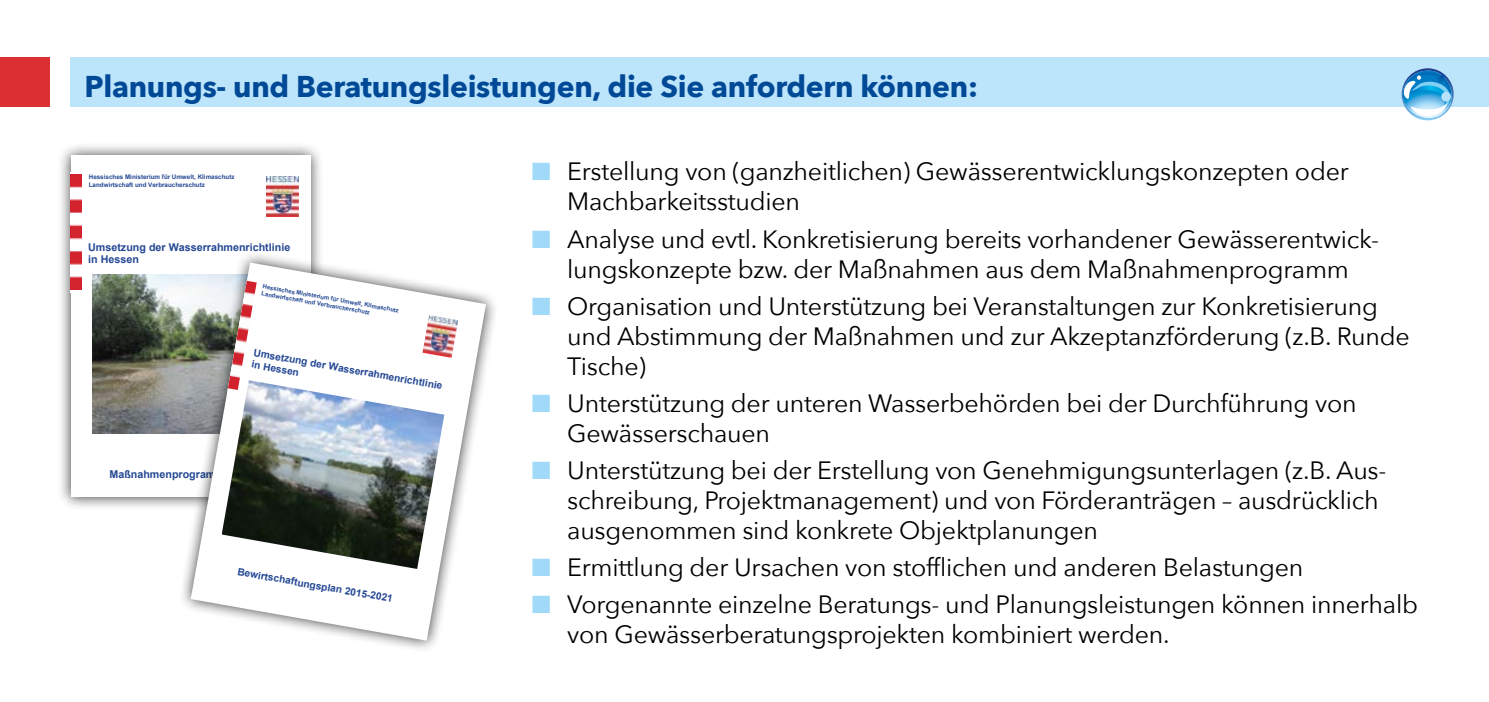
<style>
.page{position:relative;width:1489px;height:702px;background:#fff}
.page>*{position:absolute;margin:0;border:0;box-sizing:border-box;transform-origin:0 0}
.t1{font:700 30px "Avenir Next";letter-spacing:-.01em;color:#004996}
.t2{font:25px/30px "Avenir Next";letter-spacing:-.01em;color:#000}
.t3{font:700 10.75px/12.2px "Arial";color:#244894}
.t4{font:700 10.25px/11.8px "Arial";color:#244894}
.t5{font:700 6.25px/7.5px "Arial";color:#244894}
.t6{font:700 6px/7px "Arial";color:#244894}
.s1{color:#a1daf8}
</style>
<div class="page">
<div style="left:58px;top:141px;width:266px;height:370px;background:#000;opacity:.75"></div>
<div style="left:71px;top:155px;width:239px;height:342px;background:#fff"></div>
<img style="left:71px;top:174px;width:11px;height:115px">
<svg style="left:266px;top:176px;width:33px;height:41px"></svg>
<img style="left:267px;top:176px;width:31px;height:40px">
<img style="left:92px;top:274px;width:86px;height:159px">
<div style="left:178px;top:250px;width:320px;height:403px;background:#000;opacity:.75"></div>
<svg style="left:191px;top:262px;width:295px;height:378px"></svg>
<svg style="left:227px;top:279px;width:234px;height:129px"></svg>
<svg style="left:216px;top:560px;width:198px;height:49px"></svg>
<svg style="left:218px;top:378px;width:239px;height:194px"></svg>
<img style="left:222px;top:380px;width:222px;height:189px">
<div style="left:0;top:57px;width:50px;height:49px;background:#dc2f34"></div>
<div style="left:70px;top:57px;width:1418px;height:49px;background:#bce4fa"></div>
<svg style="left:1401px;top:68px;width:57px;height:53px"></svg>
<h1 class="t1" style="left:84px;top:60px;width:895px">Planungs- und Beratungsleistungen, die Sie anfordern können:</h1>
<p class="t5" style="left:89px;top:173px;width:147px">Hessisches Ministerium für Umwelt, Klimaschutz<br>Landwirtschaft und Verbraucherschutz</p>
<p class="t3" style="left:88px;top:241px;width:204px">Umsetzung der Wasserrahmenrichtlinie in Hessen</p>
<p class="t6" style="left:263px;top:283px;width:140px;rotate:10deg">Hessisches Ministerium für Umwelt, Klimaschutz<br>Landwirtschaft und Verbraucherschutz</p>
<p class="t4" style="left:255px;top:347px;width:193px;rotate:10deg">Umsetzung der Wasserrahmenrichtlinie in Hessen</p>
<p class="t3" style="left:109px;top:468px;width:171px">Maßnahmenprogramm 2015-2021</p>
<p class="t4" style="left:238px;top:566px;width:159px;rotate:10deg">Bewirtschaftungsplan 2015-2021</p>
<p class="t2" style="left:567px;top:156px;width:783px;text-indent:-35px"><span class="s1">■</span> Erstellung von (ganzheitlichen) Gewässerentwicklungskonzepten oder<br>Machbarkeitsstudien</p>
<p class="t2" style="left:531px;top:223px;width:848px;text-align:center"><span class="s1">■</span> Analyse und evtl. Konkretisierung bereits vorhandener Gewässerentwick&shy;lungskonzepte bzw. der Maßnahmen aus dem Maßnahmenprogramm</p>
<p class="t2" style="left:567px;top:290px;width:844px;text-indent:-35px"><span class="s1">■</span> Organisation und Unterstützung bei Veranstaltungen zur Konkretisierung und Abstimmung der Maßnahmen und zur Akzeptanzförderung (z.B. Runde<br>Tische)</p>
<p class="t2" style="left:567px;top:387px;width:790px;text-indent:-35px"><span class="s1">■</span> Unterstützung der unteren Wasserbehörden bei der Durchführung von<br>Gewässerschauen</p>
<p class="t2" style="left:567px;top:454px;width:820px;text-indent:-35px"><span class="s1">■</span> Unterstützung bei der Erstellung von Genehmigungsunterlagen (z.B. Aus&shy;schreibung, Projektmanagement) und von Förderanträgen – ausdrücklich ausgenommen sind konkrete Objektplanungen</p>
<p class="t2" style="left:531px;top:551px;width:773px"><span class="s1">■</span> Ermittlung der Ursachen von stofflichen und anderen Belastungen</p>
<p class="t2" style="left:567px;top:588px;width:852px;text-indent:-35px"><span class="s1">■</span> Vorgenannte einzelne Beratungs- und Planungsleistungen können innerhalb von Gewässerberatungsprojekten kombiniert werden.</p>
</div>
